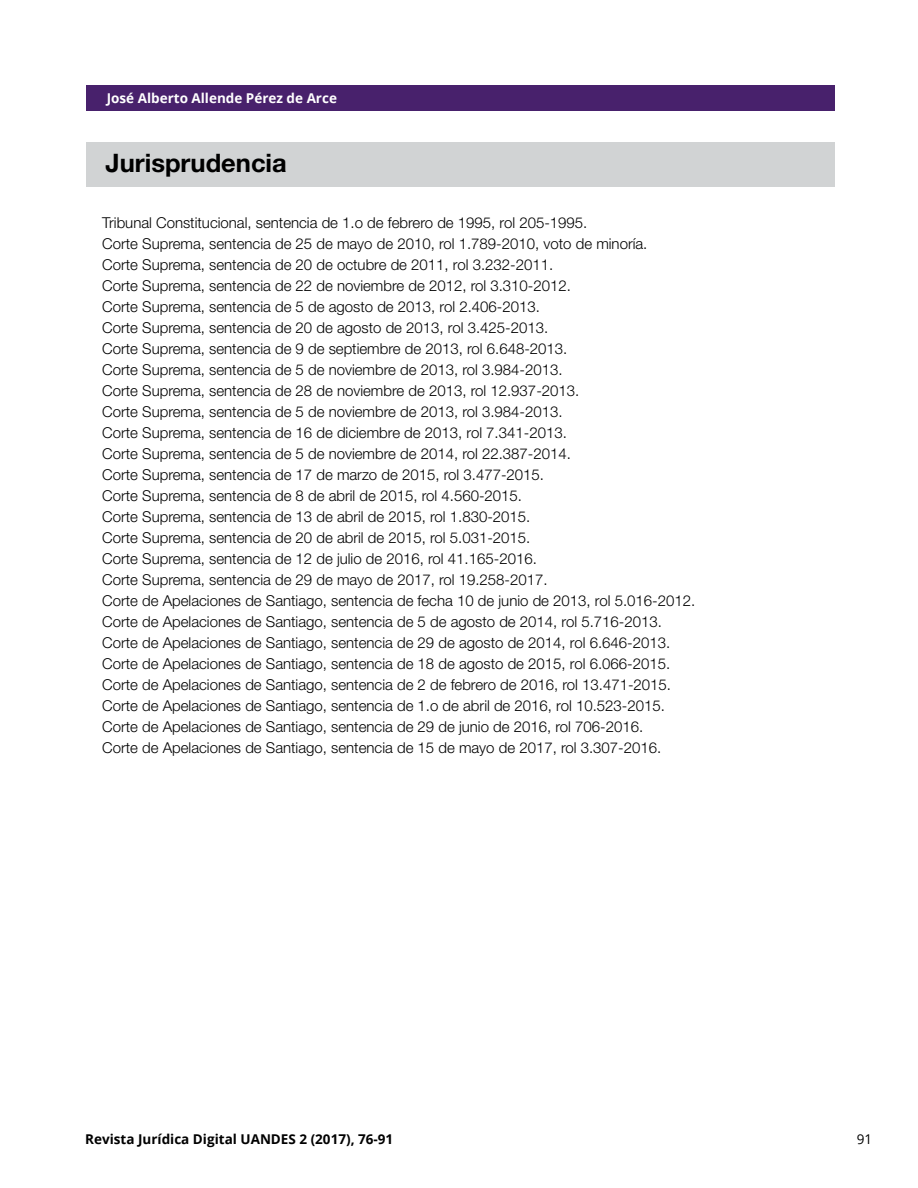
<style>
.page{position:relative;width:918px;height:1188px;background:#fff}
.page>*{position:absolute;margin:0;border:0;box-sizing:border-box;transform-origin:0 0}
.t1{font:700 25.5px "Helvetica Neue LT Std";color:#000}
.t2{font:300 15px/21px "Helvetica Neue LT Std";color:#000}
.t3{font:700 13.5px "Open Sans";color:#000}
.t4{font:700 13.5px "Open Sans";color:#fff}
.t5{font:13.5px "Open Sans";color:#000}
</style>
<div class="page">
<div style="left:86px;top:85px;width:748px;height:26px;background:#48216c"></div>
<div style="left:86px;top:142px;width:748px;height:45px;background:#d1d3d4"></div>
<p class="t4" style="left:107px;top:89px;width:232px">José Alberto Allende Pérez de Arce</p>
<h1 class="t1" style="left:106px;top:147px;width:183px">Jurisprudencia</h1>
<p class="t2" style="left:102px;top:211px;width:595px">Tribunal Constitucional, sentencia de 1.o de febrero de 1995, rol 205-1995.<br>Corte Suprema, sentencia de 25 de mayo de 2010, rol 1.789-2010, voto de minoría.<br>Corte Suprema, sentencia de 20 de octubre de 2011, rol 3.232-2011.<br>Corte Suprema, sentencia de 22 de noviembre de 2012, rol 3.310-2012.<br>Corte Suprema, sentencia de 5 de agosto de 2013, rol 2.406-2013.<br>Corte Suprema, sentencia de 20 de agosto de 2013, rol 3.425-2013.<br>Corte Suprema, sentencia de 9 de septiembre de 2013, rol 6.648-2013.<br>Corte Suprema, sentencia de 5 de noviembre de 2013, rol 3.984-2013.<br>Corte Suprema, sentencia de 28 de noviembre de 2013, rol 12.937-2013.<br>Corte Suprema, sentencia de 5 de noviembre de 2013, rol 3.984-2013.<br>Corte Suprema, sentencia de 16 de diciembre de 2013, rol 7.341-2013.<br>Corte Suprema, sentencia de 5 de noviembre de 2014, rol 22.387-2014.<br>Corte Suprema, sentencia de 17 de marzo de 2015, rol 3.477-2015.<br>Corte Suprema, sentencia de 8 de abril de 2015, rol 4.560-2015.<br>Corte Suprema, sentencia de 13 de abril de 2015, rol 1.830-2015.<br>Corte Suprema, sentencia de 20 de abril de 2015, rol 5.031-2015.<br>Corte Suprema, sentencia de 12 de julio de 2016, rol 41.165-2016.<br>Corte Suprema, sentencia de 29 de mayo de 2017, rol 19.258-2017.<br>Corte de Apelaciones de Santiago, sentencia de fecha 10 de junio de 2013, rol 5.016-2012.<br>Corte de Apelaciones de Santiago, sentencia de 5 de agosto de 2014, rol 5.716-2013.<br>Corte de Apelaciones de Santiago, sentencia de 29 de agosto de 2014, rol 6.646-2013.<br>Corte de Apelaciones de Santiago, sentencia de 18 de agosto de 2015, rol 6.066-2015.<br>Corte de Apelaciones de Santiago, sentencia de 2 de febrero de 2016, rol 13.471-2015.<br>Corte de Apelaciones de Santiago, sentencia de 1.o de abril de 2016, rol 10.523-2015.<br>Corte de Apelaciones de Santiago, sentencia de 29 de junio de 2016, rol 706-2016.<br>Corte de Apelaciones de Santiago, sentencia de 15 de mayo de 2017, rol 3.307-2016.</p>
<p class="t3" style="left:85px;top:1130px;width:310px">Revista Jurídica Digital UANDES 2 (2017), 76-91</p>
<p class="t5" style="left:857px;top:1130px;width:17px">91</p>
</div>
